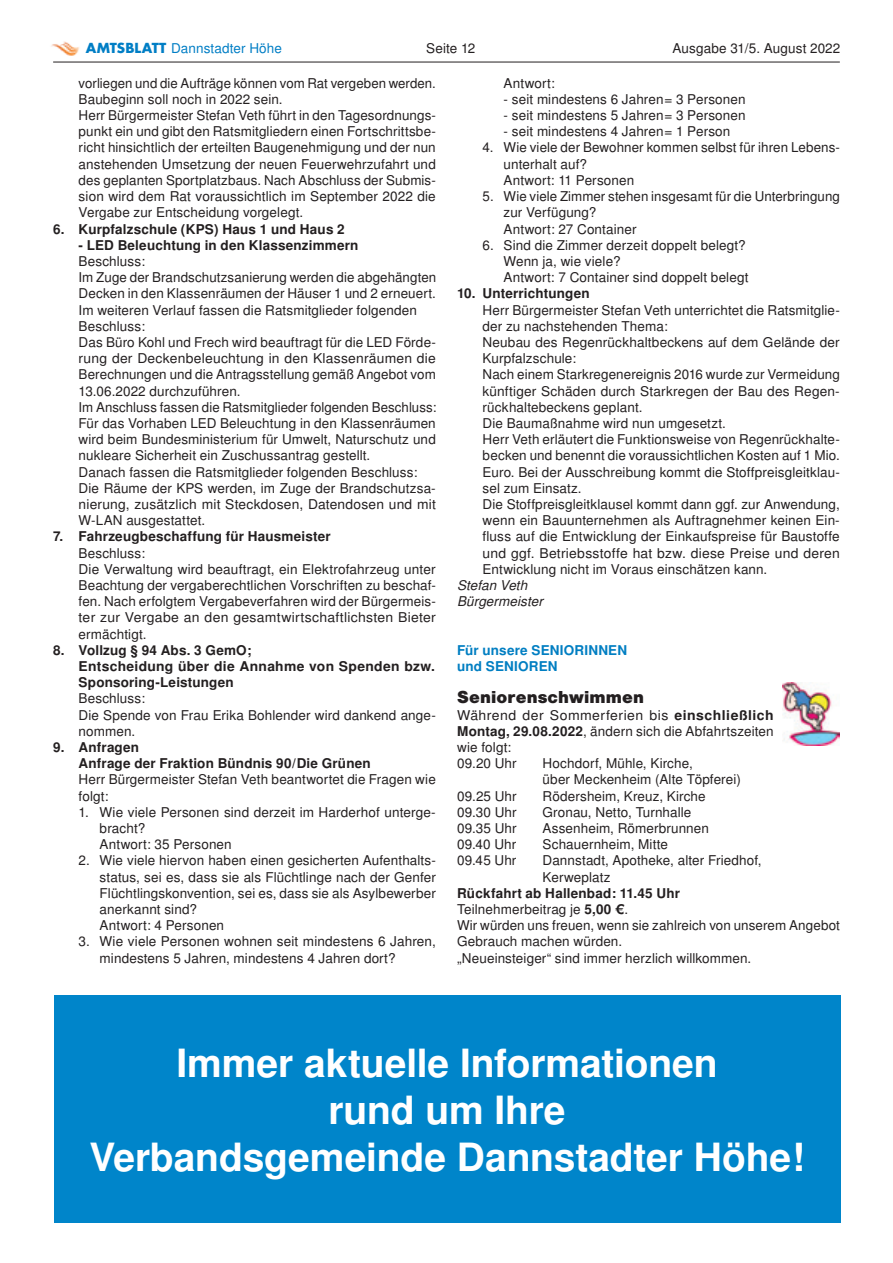
<style>
.page{position:relative;width:893px;height:1263px;background:#fff}
.page>*{position:absolute;margin:0;border:0;box-sizing:border-box;transform-origin:0 0}
._100_bodycopy{font:700 38.85px "Sans";letter-spacing:-.005em;color:#fff}
._100_bodycopy-2{font:700 18px "Sans LH";letter-spacing:.005em;color:#231f20}
._100_bodycopy-3{font:13.5px/16.2px "Sans";letter-spacing:.01em;color:#231f20}
._100_bodycopy-4{font:700 13.5px/16.2px "Sans";letter-spacing:.015em;color:#231f20}
._100_bodycopy-5{font:13.5px/16.2px "Sans";letter-spacing:.01em;color:#231f20;text-align:justify;scale:1.04 1}
._100_bodycopy-6{font:700 13.5px "Sans";letter-spacing:.01em;color:#007ec2}
.t1{font:13.5px "Sans";letter-spacing:.01em;color:#007ec5}
._100_bodycopy-7{font:italic 13.5px "Sans";letter-spacing:.005em;color:#231f20}
.s1{font-family:"Futura";font-weight:700}
.s2{font-weight:700}
</style>
<div class="page">
<hr style="left:53px;top:62px;width:787px;height:1px;background:#231f20">
<img style="left:51px;top:41px;width:29px;height:14px">
<img style="left:782px;top:683px;width:58px;height:62px">
<div style="left:54px;top:995px;width:786px;height:227px;background:#0085ca"></div>
<p class="t1" style="left:86px;top:40px;width:198px"><span class="s1">AMTSBLATT</span> Dannstadter Höhe</p>
<p class="_100_bodycopy-3" style="left:426px;top:40px;width:51px">Seite 12</p>
<p class="_100_bodycopy-3" style="left:672px;top:40px;width:169px">Ausgabe 31/5. August 2022</p>
<p class="_100_bodycopy-3" style="left:79px;top:75px;width:359px">vorliegen und die Aufträge können vom Rat vergeben werden.<br>Baubeginn soll noch in 2022 sein.</p>
<p class="_100_bodycopy-3" style="left:79px;top:107px;width:359px;text-align:justify">Herr Bürgermeister Stefan Veth führt in den Tagesordnungs&shy;punkt ein und gibt den Ratsmitgliedern einen Fortschrittsbe&shy;richt hinsichtlich der erteilten Baugenehmigung und der nun anstehenden Umsetzung der neuen Feuerwehrzufahrt und des geplanten Sportplatzbaus. Nach Abschluss der Submis&shy;sion wird dem Rat voraussichtlich im September 2022 die Vergabe zur Entscheidung vorgelegt.</p>
<p class="_100_bodycopy-4" style="left:53px;top:221px;width:293px">6. Kurpfalzschule (KPS) Haus 1 und Haus 2</p>
<p class="_100_bodycopy-4" style="left:79px;top:237px;width:281px">- LED Beleuchtung in den Klassenzimmern</p>
<p class="_100_bodycopy-3" style="left:79px;top:253px;width:68px">Beschluss:</p>
<p class="_100_bodycopy-3" style="left:79px;top:269px;width:359px">Im Zuge der Brandschutzsanierung werden die abgehängten<br>Decken in den Klassenräumen der Häuser 1 und 2 erneuert.</p>
<p class="_100_bodycopy-3" style="left:79px;top:302px;width:340px">Im weiteren Verlauf fassen die Ratsmitglieder folgenden</p>
<p class="_100_bodycopy-3" style="left:79px;top:318px;width:68px">Beschluss:</p>
<p class="_100_bodycopy-3" style="left:79px;top:334px;width:359px;text-align:justify">Das Büro Kohl und Frech wird beauftragt für die LED Förde&shy;rung der Deckenbeleuchtung in den Klassenräumen die Berechnungen und die Antragsstellung gemäß Angebot vom 13.06.2022 durchzuführen.</p>
<p class="_100_bodycopy-3" style="left:79px;top:399px;width:359px">Im Anschluss fassen die Ratsmitglieder folgenden Beschluss:</p>
<p class="_100_bodycopy-3" style="left:79px;top:415px;width:359px;text-align:justify">Für das Vorhaben LED Beleuchtung in den Klassenräumen wird beim Bundesministerium für Umwelt, Naturschutz und nukleare Sicherheit ein Zuschussantrag gestellt.</p>
<p class="_100_bodycopy-3" style="left:79px;top:464px;width:340px">Danach fassen die Ratsmitglieder folgenden Beschluss:</p>
<p class="_100_bodycopy-3" style="left:79px;top:480px;width:359px;text-align:justify">Die Räume der KPS werden, im Zuge der Brandschutzsa&shy;nierung, zusätzlich mit Steckdosen, Datendosen und mit W-LAN ausgestattet.</p>
<p class="_100_bodycopy-4" style="left:53px;top:528px;width:279px">7. Fahrzeugbeschaffung für Hausmeister</p>
<p class="_100_bodycopy-3" style="left:79px;top:545px;width:68px">Beschluss:</p>
<p class="_100_bodycopy-3" style="left:79px;top:561px;width:359px;text-align:justify">Die Verwaltung wird beauftragt, ein Elektrofahrzeug unter Beachtung der vergaberechtlichen Vorschriften zu beschaf&shy;fen. Nach erfolgtem Vergabeverfahren wird der Bürgermeis&shy;ter zur Vergabe an den gesamtwirtschaftlichsten Bieter ermächtigt.</p>
<p class="_100_bodycopy-4" style="left:53px;top:642px;width:200px">8. Vollzug § 94 Abs. 3 GemO;</p>
<p class="_100_bodycopy-4" style="left:79px;top:658px;width:358px">Entscheidung über die Annahme von Spenden bzw.<br>Sponsoring-Leistungen</p>
<p class="_100_bodycopy-3" style="left:79px;top:690px;width:68px">Beschluss:</p>
<p class="_100_bodycopy-3" style="left:79px;top:707px;width:359px">Die Spende von Frau Erika Bohlender wird dankend ange&shy;nommen.</p>
<p class="_100_bodycopy-4" style="left:53px;top:739px;width:87px">9. Anfragen</p>
<p class="_100_bodycopy-4" style="left:79px;top:755px;width:294px">Anfrage der Fraktion Bündnis 90/Die Grünen</p>
<p class="_100_bodycopy-3" style="left:79px;top:771px;width:359px">Herr Bürgermeister Stefan Veth beantwortet die Fragen wie folgt:</p>
<p class="_100_bodycopy-3" style="left:100px;top:804px;width:338px;text-indent:-21px">1. Wie viele Personen sind derzeit im Harderhof unterge&shy;bracht?</p>
<p class="_100_bodycopy-3" style="left:100px;top:836px;width:134px">Antwort: 35 Personen</p>
<p class="_100_bodycopy-3" style="left:100px;top:852px;width:338px;text-align:justify;text-indent:-21px">2. Wie viele hiervon haben einen gesicherten Aufenthalts&shy;status, sei es, dass sie als Flüchtlinge nach der Genfer Flüchtlingskonvention, sei es, dass sie als Asylbewerber anerkannt sind?</p>
<p class="_100_bodycopy-3" style="left:100px;top:917px;width:126px">Antwort: 4 Personen</p>
<p class="_100_bodycopy-3" style="left:100px;top:933px;width:338px;text-indent:-21px">3. Wie viele Personen wohnen seit mindestens 6 Jahren, mindestens 5 Jahren, mindestens 4 Jahren dort?</p>
<p class="_100_bodycopy-3" style="left:504px;top:75px;width:53px">Antwort:</p>
<p class="_100_bodycopy-3" style="left:504px;top:91px;width:243px">- seit mindestens 6 Jahren= 3 Personen</p>
<p class="_100_bodycopy-3" style="left:504px;top:107px;width:243px">- seit mindestens 5 Jahren= 3 Personen</p>
<p class="_100_bodycopy-3" style="left:504px;top:123px;width:228px">- seit mindestens 4 Jahren= 1 Person</p>
<p class="_100_bodycopy-3" style="left:504px;top:140px;width:338px;text-indent:-21px">4. Wie viele der Bewohner kommen selbst für ihren Lebens&shy;unterhalt auf?</p>
<p class="_100_bodycopy-3" style="left:504px;top:172px;width:132px">Antwort: 11 Personen</p>
<p class="_100_bodycopy-3" style="left:504px;top:188px;width:338px;text-indent:-21px">5. Wie viele Zimmer stehen insgesamt für die Unterbringung zur Verfügung?</p>
<p class="_100_bodycopy-3" style="left:504px;top:221px;width:134px">Antwort: 27 Container</p>
<p class="_100_bodycopy-3" style="left:483px;top:237px;width:265px">6. Sind die Zimmer derzeit doppelt belegt?</p>
<p class="_100_bodycopy-3" style="left:504px;top:253px;width:118px">Wenn ja, wie viele?</p>
<p class="_100_bodycopy-3" style="left:504px;top:269px;width:246px">Antwort: 7 Container sind doppelt belegt</p>
<p class="_100_bodycopy-4" style="left:457px;top:285px;width:134px">10. Unterrichtungen</p>
<p class="_100_bodycopy-3" style="left:483px;top:302px;width:359px">Herr Bürgermeister Stefan Veth unterrichtet die Ratsmitglie&shy;der zu nachstehenden Thema:</p>
<p class="_100_bodycopy-3" style="left:483px;top:334px;width:359px">Neubau des Regenrückhaltbeckens auf dem Gelände der<br>Kurpfalzschule:</p>
<p class="_100_bodycopy-3" style="left:483px;top:366px;width:359px;text-align:justify">Nach einem Starkregenereignis 2016 wurde zur Vermeidung künftiger Schäden durch Starkregen der Bau des Regen&shy;rückhaltebeckens geplant.</p>
<p class="_100_bodycopy-3" style="left:483px;top:415px;width:245px">Die Baumaßnahme wird nun umgesetzt.</p>
<p class="_100_bodycopy-3" style="left:483px;top:431px;width:359px;text-align:justify">Herr Veth erläutert die Funktionsweise von Regenrückhalte&shy;becken und benennt die voraussichtlichen Kosten auf 1 Mio.<br>Euro. Bei der Ausschreibung kommt die Stoffpreisgleitklau&shy;sel zum Einsatz.</p>
<p class="_100_bodycopy-3" style="left:483px;top:496px;width:359px;text-align:justify">Die Stoffpreisgleitklausel kommt dann ggf. zur Anwendung, wenn ein Bauunternehmen als Auftragnehmer keinen Ein&shy;fluss auf die Entwicklung der Einkaufspreise für Baustoffe und ggf. Betriebsstoffe hat bzw. diese Preise und deren Entwicklung nicht im Voraus einschätzen kann.</p>
<p class="_100_bodycopy-7" style="left:457px;top:577px;width:72px">Stefan Veth</p>
<p class="_100_bodycopy-7" style="left:457px;top:593px;width:87px">Bürgermeister</p>
<p class="_100_bodycopy-6" style="left:457px;top:642px;width:172px">Für unsere SENIORINNEN</p>
<p class="_100_bodycopy-6" style="left:457px;top:658px;width:102px">und SENIOREN</p>
<p class="_100_bodycopy-2" style="left:457px;top:687px;width:189px">Seniorenschwimmen</p>
<p class="_100_bodycopy-5" style="left:457px;top:707px;width:306px">Während der Sommerferien bis <span class="s2">einschließlich Montag, 29.08.2022</span>, ändern sich die Abfahrtszeiten wie folgt:</p>
<p class="_100_bodycopy-3" style="left:457px;top:755px;width:61px">09.20 Uhr</p>
<p class="_100_bodycopy-3" style="left:543px;top:755px;width:152px">Hochdorf, Mühle, Kirche,</p>
<p class="_100_bodycopy-3" style="left:543px;top:771px;width:200px">über Meckenheim (Alte Töpferei)</p>
<p class="_100_bodycopy-3" style="left:457px;top:788px;width:61px">09.25 Uhr</p>
<p class="_100_bodycopy-3" style="left:543px;top:788px;width:165px">Rödersheim, Kreuz, Kirche</p>
<p class="_100_bodycopy-3" style="left:457px;top:804px;width:61px">09.30 Uhr</p>
<p class="_100_bodycopy-3" style="left:543px;top:804px;width:150px">Gronau, Netto, Turnhalle</p>
<p class="_100_bodycopy-3" style="left:457px;top:820px;width:61px">09.35 Uhr</p>
<p class="_100_bodycopy-3" style="left:543px;top:820px;width:168px">Assenheim, Römerbrunnen</p>
<p class="_100_bodycopy-3" style="left:457px;top:836px;width:61px">09.40 Uhr</p>
<p class="_100_bodycopy-3" style="left:543px;top:836px;width:127px">Schauernheim, Mitte</p>
<p class="_100_bodycopy-3" style="left:457px;top:852px;width:61px">09.45 Uhr</p>
<p class="_100_bodycopy-3" style="left:543px;top:852px;width:220px">Dannstadt, Apotheke, alter Friedhof,</p>
<p class="_100_bodycopy-3" style="left:543px;top:869px;width:70px">Kerweplatz</p>
<p class="_100_bodycopy-4" style="left:457px;top:885px;width:224px">Rückfahrt ab Hallenbad: 11.45 Uhr</p>
<p class="_100_bodycopy-3" style="left:457px;top:901px;width:173px">Teilnehmerbeitrag je <span class="s2">5,00 €</span>.</p>
<p class="_100_bodycopy-3" style="left:457px;top:917px;width:384px">Wir würden uns freuen, wenn sie zahlreich von unserem Angebot<br>Gebrauch machen würden.</p>
<p class="_100_bodycopy-3" style="left:457px;top:950px;width:296px">„Neueinsteiger“ sind immer herzlich willkommen.</p>
<p class="_100_bodycopy" style="left:176px;top:1041px;width:543px">Immer aktuelle Informationen</p>
<p class="_100_bodycopy" style="left:329px;top:1088px;width:239px">rund um Ihre</p>
<p class="_100_bodycopy" style="left:89px;top:1134px;width:717px">Verbandsgemeinde Dannstadter Höhe!</p>
</div>
